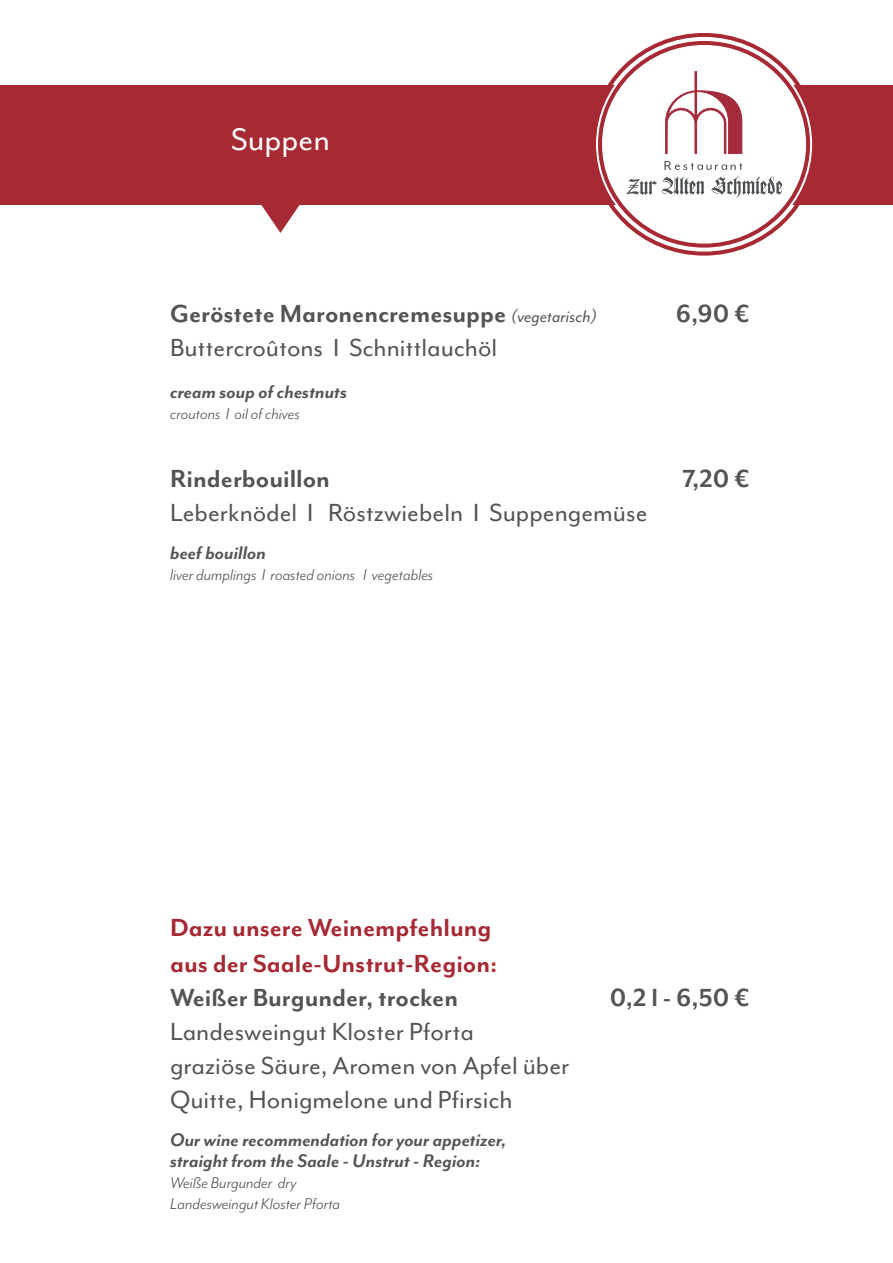
<style>
.page{position:relative;width:893px;height:1263px;background:#fff}
.page>*{position:absolute;margin:0;border:0;box-sizing:border-box;transform-origin:0 0}
.t1{font:36px "Mr Eaves Mod OT";color:#fff}
.t2{font:28.5px/34.2px "Mr Eaves Mod OT";color:#545453}
.t3{font:700 28.5px "Mr Eaves Mod OT";color:#545453}
.t4{font:700 28.5px/36px "Mr Eaves Mod OT";color:#a62934}
.t5{font:italic 700 21px/21px "Mr Eaves Mod OT";color:#545453}
.t6{font:italic 18px/21px "Mr Eaves Mod OT";color:#545453}
.s1{font-weight:400;font-style:italic;font-size:19.5px}
</style>
<div class="page">
<div style="left:0;top:85px;width:893px;height:119px;background:#a62934"></div>
<svg style="left:241px;top:204px;width:79px;height:29px"></svg>
<div style="left:596px;top:39px;width:216px;height:211px;background:#fff;border-radius:50%"></div>
<svg style="left:665px;top:71px;width:78px;height:83px"></svg>
<svg style="left:626px;top:161px;width:156px;height:37px"></svg>
<p class="t1" style="left:231px;top:120px;width:101px">Suppen</p>
<p class="t3" style="left:170px;top:298px;width:428px">Geröstete Maronencremesuppe <span class="s1">(vegetarisch)</span></p>
<p class="t3" style="left:676px;top:298px;width:75px">6,90 €</p>
<p class="t2" style="left:170px;top:331px;width:329px">Buttercroûtons I Schnittlauchöl</p>
<p class="t5" style="left:170px;top:381px;width:179px">cream soup of chestnuts</p>
<p class="t6" style="left:170px;top:403px;width:131px">croutons I oil of chives</p>
<p class="t3" style="left:170px;top:463px;width:161px">Rinderbouillon</p>
<p class="t3" style="left:682px;top:463px;width:69px">7,20 €</p>
<p class="t2" style="left:170px;top:496px;width:479px">Leberknödel I Röstzwiebeln I Suppengemüse</p>
<p class="t5" style="left:170px;top:542px;width:98px">beef bouillon</p>
<p class="t6" style="left:170px;top:564px;width:265px">liver dumplings I roasted onions I vegetables</p>
<p class="t4" style="left:170px;top:909px;width:329px">Dazu unsere Weinempfehlung aus der Saale-Unstrut-Region:</p>
<p class="t3" style="left:170px;top:982px;width:290px">Weißer Burgunder, trocken</p>
<p class="t3" style="left:610px;top:982px;width:141px">0,2 l - 6,50 €</p>
<p class="t2" style="left:170px;top:1015px;width:401px">Landesweingut Kloster Pforta<br>graziöse Säure, Aromen von Apfel über<br>Quitte, Honigmelone und Pfirsich</p>
<p class="t5" style="left:170px;top:1129px;width:338px">Our wine recommendation for your appetizer, straight from the Saale - Unstrut - Region:</p>
<p class="t6" style="left:170px;top:1172px;width:172px">Weiße Burgunder dry<br>Landesweingut Kloster Pforta</p>
</div>
